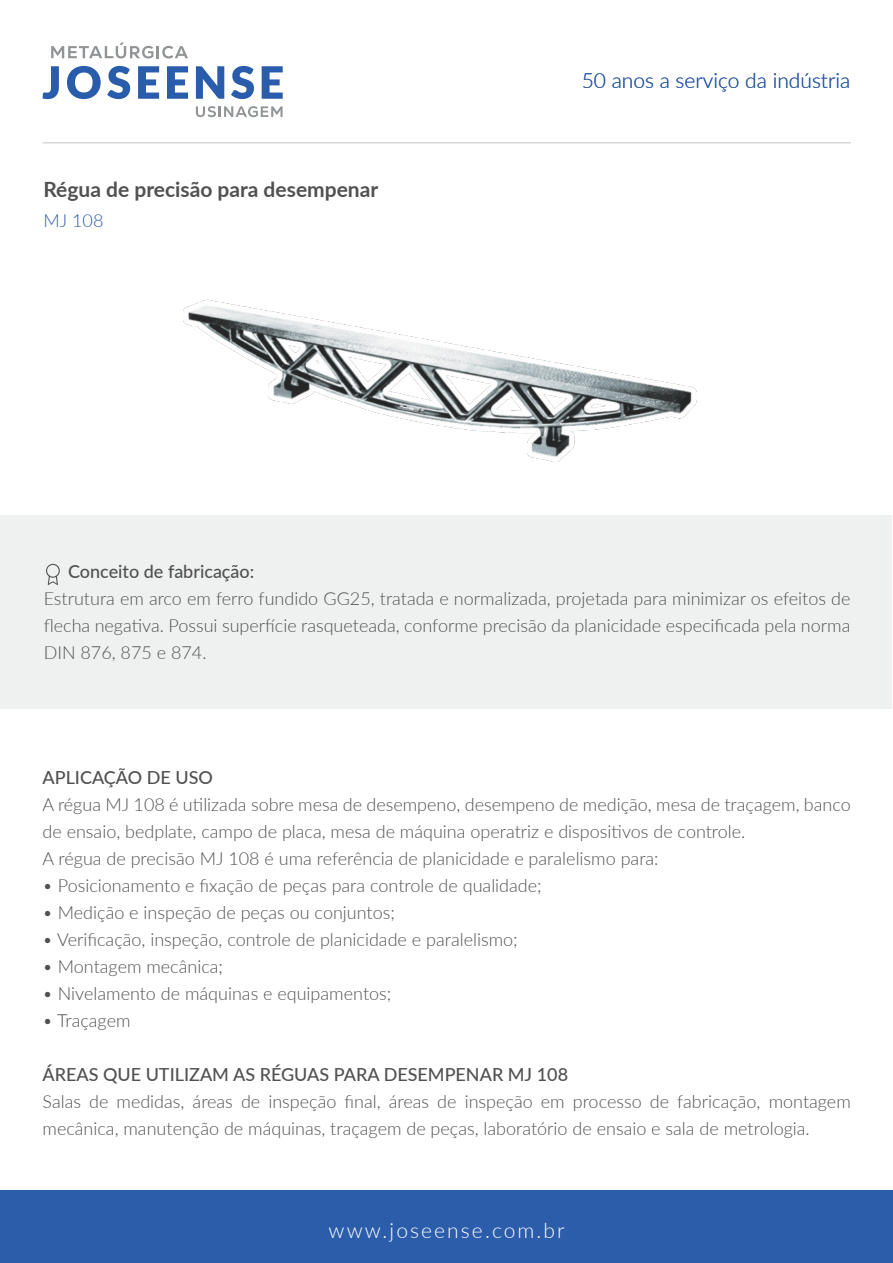
<style>
.page{position:relative;width:893px;height:1263px;background:#fff}
.page>*{position:absolute;margin:0;border:0;box-sizing:border-box;transform-origin:0 0}
.t1{font:700 21px "Lato";color:#515151}
.t2{font:300 21px "Lato";color:#2d5ba6}
.t3{font:300 21px "Lato";letter-spacing:.1em;color:#fff}
.t4{font:300 18px/27px "Lato";color:#515151}
.t5{font:500 18px "Lato";color:#515151}
.t6{font:300 18px "Lato";color:#2d5ba6}
</style>
<div class="page">
<div style="left:0;top:1191px;width:893px;height:72px;background:#2c5dab"></div>
<svg style="left:43px;top:66px;width:16px;height:33px"></svg>
<svg style="left:67px;top:66px;width:34px;height:33px"></svg>
<svg style="left:107px;top:66px;width:23px;height:33px"></svg>
<svg style="left:138px;top:66px;width:21px;height:33px"></svg>
<svg style="left:167px;top:66px;width:21px;height:33px"></svg>
<svg style="left:196px;top:66px;width:28px;height:33px"></svg>
<svg style="left:231px;top:66px;width:23px;height:33px"></svg>
<svg style="left:262px;top:66px;width:21px;height:33px"></svg>
<svg style="left:196px;top:106px;width:87px;height:11px"></svg>
<svg style="left:51px;top:43px;width:137px;height:16px"></svg>
<hr style="left:43px;top:142px;width:808px;height:2px;background:#d9dadb">
<div style="left:1px;top:515px;width:891px;height:194px;background:#eff0f0"></div>
<svg style="left:46px;top:564px;width:14px;height:21px"></svg>
<img style="left:183px;top:299px;width:514px;height:162px">
<p class="t1" style="left:43px;top:174px;width:336px">Régua de precisão para desempenar</p>
<p class="t6" style="left:43px;top:207px;width:61px">MJ 108</p>
<p class="t2" style="left:582px;top:66px;width:270px">50 anos a serviço da indústria</p>
<p class="t5" style="left:68px;top:559px;width:188px">Conceito de fabricação:</p>
<p class="t4" style="left:44px;top:585px;width:808px;text-align:justify">Estrutura em arco em ferro fundido GG25, tratada e normalizada, projetada para minimizar os efeitos de flecha negativa. Possui superfície rasqueteada, conforme precisão da planicidade especificada pela norma DIN 876, 875 e 874.</p>
<p class="t5" style="left:43px;top:764px;width:172px">APLICAÇÃO DE USO</p>
<p class="t4" style="left:43px;top:790px;width:810px">A régua MJ 108 é utilizada sobre mesa de desempeno, desempeno de medição, mesa de traçagem, banco de ensaio, bedplate, campo de placa, mesa de máquina operatriz e dispositivos de controle.<br>A régua de precisão MJ 108 é uma referência de planicidade e paralelismo para:</p>
<p class="t4" style="left:43px;top:871px;width:501px">• Posicionamento e fixação de peças para controle de qualidade;</p>
<p class="t4" style="left:43px;top:898px;width:354px">• Medição e inspeção de peças ou conjuntos;</p>
<p class="t4" style="left:43px;top:925px;width:477px">• Verificação, inspeção, controle de planicidade e paralelismo;</p>
<p class="t4" style="left:43px;top:952px;width:182px">• Montagem mecânica;</p>
<p class="t4" style="left:43px;top:979px;width:350px">• Nivelamento de máquinas e equipamentos;</p>
<p class="t4" style="left:43px;top:1006px;width:90px">• Traçagem</p>
<p class="t5" style="left:43px;top:1061px;width:527px">ÁREAS QUE UTILIZAM AS RÉGUAS PARA DESEMPENAR MJ 108</p>
<p class="t4" style="left:43px;top:1087px;width:810px">Salas de medidas, áreas de inspeção final, áreas de inspeção em processo de fabricação, montagem mecânica, manutenção de máquinas, traçagem de peças, laboratório de ensaio e sala de metrologia.</p>
<p class="t3" style="left:329px;top:1216px;width:238px">www.joseense.com.br</p>
</div>
